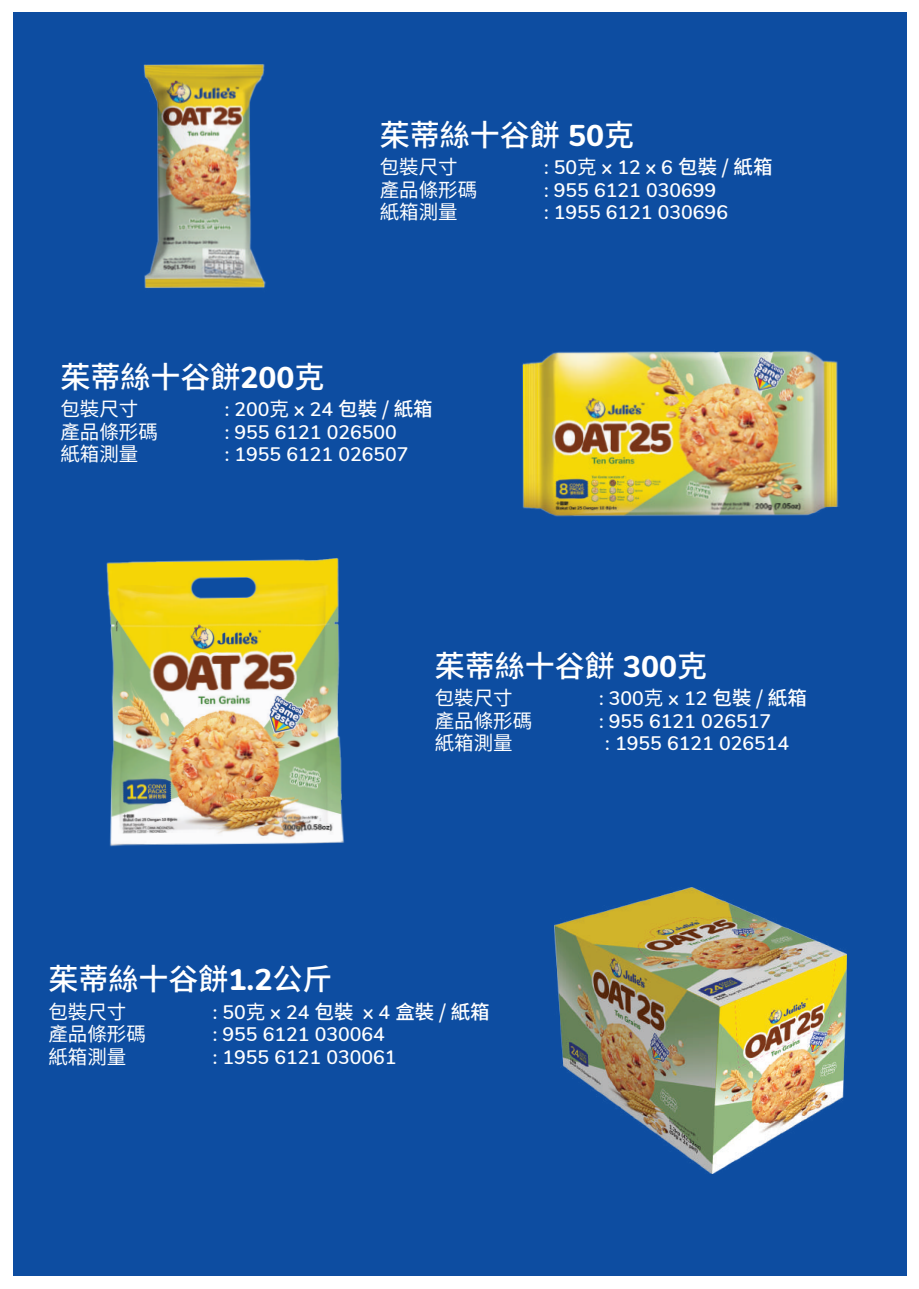
<style>
.page{position:relative;width:919px;height:1289px;background:#fff}
.page>*{position:absolute;margin:0;border:0;box-sizing:border-box;transform-origin:0 0}
.t1{font:500 30px "Noto Sans CJ Ksc";color:#fff}
.t2{font:600 19.5px "Nunito";color:#fff}
.t3{font:19.5px "Noto Sans CJ Ksc";color:#fff}
.s1{font-family:"Nunito";font-weight:800}
.s2{font-family:"Noto Sans CJ Ksc";font-weight:400}
.s3{font-family:"Noto Sans CJ Ksc";font-weight:500}
</style>
<div class="page">
<div style="left:13px;top:13px;width:893px;height:1263px;background:#0d4da1"></div>
<img style="left:143px;top:64px;width:123px;height:224px">
<img style="left:522px;top:350px;width:317px;height:167px">
<img style="left:106px;top:558px;width:238px;height:289px">
<img style="left:554px;top:887px;width:292px;height:286px">
<h1 class="t1" style="left:380px;top:118px;width:256px">茱蒂絲十谷餅 <span class="s1">50</span>克</h1>
<p class="t3" style="left:380px;top:156px;width:79px">包裝尺寸</p>
<p class="t2" style="left:544px;top:153px;width:230px">: 50<span class="s2">克</span> x 12 x 6 <span class="s3">包裝 / 紙箱</span></p>
<p class="t3" style="left:380px;top:179px;width:99px">產品條形碼</p>
<p class="t2" style="left:544px;top:176px;width:174px">: 955 6121 030699</p>
<p class="t3" style="left:380px;top:201px;width:79px">紙箱測量</p>
<p class="t2" style="left:544px;top:198px;width:185px">: 1955 6121 030696</p>
<h1 class="t1" style="left:60px;top:359px;width:266px">茱蒂絲十谷餅<span class="s1">200</span>克</h1>
<p class="t3" style="left:60px;top:398px;width:79px">包裝尺寸</p>
<p class="t2" style="left:225px;top:395px;width:209px">: 200<span class="s2">克</span> x 24 <span class="s3">包裝 / 紙箱</span></p>
<p class="t3" style="left:60px;top:420px;width:99px">產品條形碼</p>
<p class="t2" style="left:225px;top:417px;width:174px">: 955 6121 026500</p>
<p class="t3" style="left:60px;top:443px;width:79px">紙箱測量</p>
<p class="t2" style="left:225px;top:440px;width:185px">: 1955 6121 026507</p>
<h1 class="t1" style="left:434px;top:648px;width:274px">茱蒂絲十谷餅 <span class="s1">300</span>克</h1>
<p class="t3" style="left:434px;top:687px;width:79px">包裝尺寸</p>
<p class="t2" style="left:599px;top:684px;width:209px">: 300<span class="s2">克</span> x 12 <span class="s3">包裝 / 紙箱</span></p>
<p class="t3" style="left:434px;top:709px;width:99px">產品條形碼</p>
<p class="t2" style="left:599px;top:706px;width:174px">: 955 6121 026517</p>
<p class="t3" style="left:434px;top:732px;width:79px">紙箱測量</p>
<p class="t2" style="left:605px;top:729px;width:185px">: 1955 6121 026514</p>
<h1 class="t1" style="left:48px;top:962px;width:285px">茱蒂絲十谷餅<span class="s1">1.2</span>公斤</h1>
<p class="t3" style="left:48px;top:1000px;width:80px">包裝尺寸</p>
<p class="t2" style="left:213px;top:997px;width:278px">: 50<span class="s2">克</span> x 24 <span class="s3">包裝</span> x 4 <span class="s3">盒裝 / 紙箱</span></p>
<p class="t3" style="left:48px;top:1022px;width:99px">產品條形碼</p>
<p class="t2" style="left:213px;top:1020px;width:174px">: 955 6121 030064</p>
<p class="t3" style="left:48px;top:1045px;width:80px">紙箱測量</p>
<p class="t2" style="left:213px;top:1042px;width:185px">: 1955 6121 030061</p>
</div>
